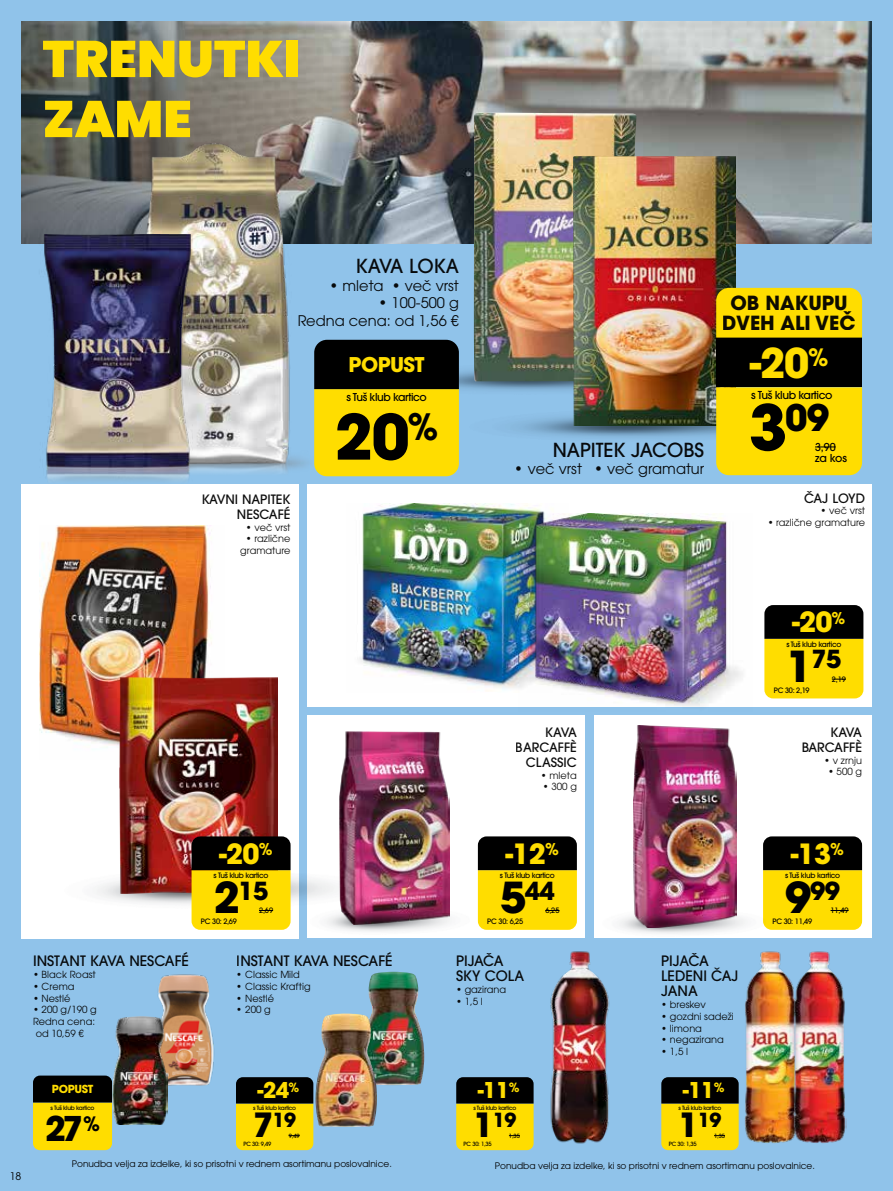
<style>
.page{position:relative;width:893px;height:1191px;background:#90c3ea}
.page>*{position:absolute;margin:0;border:0;box-sizing:border-box;transform-origin:0 0}
.t1{font:700 61.95px "ITC Avant Garde Pro";color:#000}
.t2{font:900 51.3px/60px "Poppins";color:#fd0}
.t3{font:700 40.8px "ITC Avant Garde Pro";color:#fd0}
.t4{font:700 36.45px "ITC Avant Garde Pro";color:#000}
.t5{font:700 33.9px "ITC Avant Garde Pro";color:#000}
.t6{font:700 27.75px "ITC Avant Garde Pro";letter-spacing:-.03em;color:#fd0}
.t7{font:700 24.75px "ITC Avant Garde Pro";letter-spacing:-.03em;color:#000}
.t8{font:700 21.6px "ITC Avant Garde Pro";color:#fd0}
.t9{font:700 20.25px "ITC Avant Garde Pro";letter-spacing:-.03em;color:#fd0}
.t10{font:700 19.35px/19.4px "ITC Avant Garde Pro";color:#000;text-align:center}
.t11{font:500 19.2px "ITC Avant Garde Pro";color:#000}
.t12{font:14.7px/17.5px "ITC Avant Garde Pro";color:#000;text-align:right}
.t13{font:500 14.25px/15px "ITC Avant Garde Pro";color:#000}
.t14{font:500 12.9px/15px "ITC Avant Garde Pro";color:#000;text-align:right}
.t15{font:700 11.1px "ITC Avant Garde Pro";letter-spacing:-.03em;color:#fd0}
.t16{font:500 10.8px/11.2px "ITC Avant Garde Pro";letter-spacing:-.04em;color:#000}
.t17{font:10.5px "ITC Avant Garde Pro";color:#000}
.t18{font:9.75px/11.7px "ITC Avant Garde Pro";color:#000;text-align:center}
.t19{font:9px "ITC Avant Garde Pro";color:#000}
.t20{font:500 7.35px "ITC Avant Garde Pro";letter-spacing:-.04em;color:#000}
.t21{font:500 5.85px "ITC Avant Garde Pro";letter-spacing:-.04em;color:#000}
.t22{font:500 5.7px "ITC Avant Garde Pro";letter-spacing:-.04em;color:#000}
.s1{font-size:62.4px}
.s2{font-size:42.45px}
.s3{font-size:33.15px}
</style>
<div class="page">
<img style="left:345px;top:21px;width:527px;height:223px">
<svg style="left:21px;top:21px;width:324px;height:223px;background:#6f716d"></svg>
<div style="left:21px;top:484px;width:278px;height:454px;background:#fff"></div>
<div style="left:308px;top:715px;width:277px;height:223px;background:#fff"></div>
<div style="left:594px;top:715px;width:278px;height:223px;background:#fff"></div>
<div style="left:308px;top:484px;width:564px;height:223px;background:#fff"></div>
<img style="left:510px;top:416px;width:206px;height:22px">
<img style="left:94px;top:127px;width:255px;height:414px">
<img style="left:30px;top:235px;width:162px;height:288px">
<svg style="left:314px;top:340px;width:145px;height:136px;background:#a28d02"></svg>
<img style="left:474px;top:113px;width:162px;height:268px">
<img style="left:573px;top:157px;width:163px;height:268px">
<img style="left:346px;top:503px;width:199px;height:188px">
<img style="left:519px;top:513px;width:224px;height:193px">
<svg style="left:764px;top:605px;width:99px;height:93px;background:#a38d03"></svg>
<img style="left:40px;top:526px;width:184px;height:220px">
<img style="left:96px;top:869px;width:239px;height:39px">
<img style="left:119px;top:677px;width:159px;height:216px">
<svg style="left:192px;top:836px;width:99px;height:93px;background:#a28c02"></svg>
<img style="left:339px;top:731px;width:111px;height:176px">
<img style="left:634px;top:726px;width:102px;height:182px">
<svg style="left:478px;top:836px;width:99px;height:93px;background:#a38d03"></svg>
<svg style="left:763px;top:836px;width:99px;height:93px;background:#a28d02"></svg>
<img style="left:310px;top:907px;width:140px;height:25px">
<img style="left:619px;top:908px;width:147px;height:26px">
<img style="left:550px;top:951px;width:60px;height:193px">
<img style="left:744px;top:951px;width:49px;height:192px">
<img style="left:793px;top:951px;width:54px;height:192px">
<img style="left:368px;top:971px;width:56px;height:114px">
<img style="left:316px;top:1013px;width:61px;height:114px">
<img style="left:158px;top:974px;width:57px;height:112px">
<img style="left:112px;top:1016px;width:56px;height:108px">
<svg style="left:236px;top:1077px;width:77px;height:73px;background:#a18d02"></svg>
<svg style="left:456px;top:1077px;width:78px;height:73px;background:#a18d04"></svg>
<svg style="left:661px;top:1077px;width:78px;height:73px;background:#a18d04"></svg>
<svg style="left:33px;top:1075px;width:79px;height:75px;background:#a28d04"></svg>
<div style="left:716px;top:337px;width:146px;height:50px;background:#000"></div>
<div style="left:716px;top:288px;width:146px;height:49px;background:#fd0"></div>
<div style="left:716px;top:387px;width:146px;height:88px;background:#fd0"></div>
<h2 class="t2" style="left:43px;top:29px;width:260px">TRENUTKI<br>ZAME</h2>
<h3 class="t11" style="left:356px;top:254px;width:104px">KAVA LOKA</h3>
<h3 class="t12" style="left:330px;top:276px;width:131px">• mleta • več vrst</h3>
<h3 class="t12" style="left:297px;top:294px;width:163px">• 100-500 g<br>Redna cena: od 1,56 €</h3>
<h3 class="t9" style="left:349px;top:351px;width:78px">POPUST</h3>
<p class="t16" style="left:346px;top:391px;width:82px">s Tuš klub kartico</p>
<h3 class="t14" style="left:201px;top:491px;width:91px">KAVNI NAPITEK<br>NESCAFÉ</h3>
<p class="t18" style="left:246px;top:521px;width:46px">• več vrst</p>
<p class="t18" style="left:240px;top:533px;width:52px">• različne gramature</p>
<h1 class="t1" style="left:335px;top:395px;width:105px">20<sup>%</sup></h1>
<h3 class="t11" style="left:553px;top:437px;width:153px">NAPITEK JACOBS</h3>
<h3 class="t12" style="left:515px;top:460px;width:191px">• več vrst • več gramatur</h3>
<h3 class="t10" style="left:723px;top:293px;width:134px">OB NAKUPU<br>DVEH ALI VEČ</h3>
<h3 class="t3" style="left:750px;top:335px;width:80px">-20<sup>%</sup></h3>
<h3 class="t4" style="left:749px;top:393px;width:82px"><span class="s1">3</span>09</h3>
<p class="t16" style="left:751px;top:390px;width:83px">s Tuš klub kartico</p>
<p class="t16" style="left:815px;top:441px;width:33px">3,90 za kos</p>
<h3 class="t14" style="left:804px;top:490px;width:63px">ČAJ LOYD</h3>
<p class="t18" style="left:820px;top:505px;width:46px">• več vrst</p>
<p class="t18" style="left:767px;top:516px;width:99px">• različne gramature</p>
<h3 class="t13" style="left:33px;top:953px;width:157px">INSTANT KAVA NESCAFÉ</h3>
<p class="t18" style="left:33px;top:968px;width:64px">• Black Roast</p>
<p class="t18" style="left:33px;top:980px;width:43px">• Crema</p>
<p class="t18" style="left:33px;top:992px;width:39px">• Nestlé</p>
<p class="t18" style="left:33px;top:1003px;width:65px;text-align:left">• 200 g/190 g<br>Redna cena: od 10,59 €</p>
<h3 class="t6" style="left:219px;top:834px;width:55px">-20<sup>%</sup></h3>
<h3 class="t7" style="left:214px;top:874px;width:56px"><span class="s2">2</span>15</h3>
<p class="t20" style="left:214px;top:871px;width:57px">s Tuš klub kartico</p>
<p class="t20" style="left:259px;top:905px;width:16px">2,69</p>
<p class="t20" style="left:201px;top:917px;width:37px">PC 30: 2,69</p>
<h3 class="t13" style="left:237px;top:953px;width:157px">INSTANT KAVA NESCAFÉ</h3>
<p class="t18" style="left:237px;top:968px;width:65px">• Classic Mild</p>
<p class="t18" style="left:237px;top:980px;width:75px">• Classic Kraftig</p>
<p class="t18" style="left:237px;top:992px;width:39px">• Nestlé</p>
<p class="t18" style="left:237px;top:1003px;width:36px">• 200 g</p>
<p class="t17" style="left:10px;top:1169px;width:13px">18</p>
<p class="t15" style="left:52px;top:1081px;width:43px">POPUST</p>
<h3 class="t5" style="left:45px;top:1105px;width:56px">27<sup>%</sup></h3>
<p class="t21" style="left:51px;top:1104px;width:45px">s Tuš klub kartico</p>
<h3 class="t8" style="left:258px;top:1076px;width:43px">-24<sup>%</sup></h3>
<h3 class="t10" style="left:253px;top:1109px;width:44px"><span class="s3">7</span>19</h3>
<p class="t22" style="left:289px;top:1131px;width:13px">9,49</p>
<p class="t22" style="left:253px;top:1104px;width:45px">s Tuš klub kartico</p>
<p class="t22" style="left:243px;top:1140px;width:30px">PC 30: 9,49</p>
<p class="t19" style="left:72px;top:1158px;width:322px">Ponudba velja za izdelke, ki so prisotni v rednem asortimanu poslovalnice.</p>
<h3 class="t6" style="left:792px;top:603px;width:55px">-20<sup>%</sup></h3>
<h3 class="t7" style="left:786px;top:642px;width:56px"><span class="s2">1</span>75</h3>
<p class="t20" style="left:786px;top:639px;width:57px">s Tuš klub kartico</p>
<p class="t20" style="left:832px;top:674px;width:16px">2,19</p>
<p class="t20" style="left:774px;top:685px;width:37px">PC 30: 2,19</p>
<h3 class="t14" style="left:516px;top:724px;width:63px">KAVA<br>BARCAFFÈ<br>CLASSIC</h3>
<p class="t18" style="left:541px;top:769px;width:38px">• mleta</p>
<p class="t18" style="left:543px;top:780px;width:36px">• 300 g</p>
<h3 class="t14" style="left:801px;top:724px;width:63px">KAVA<br>BARCAFFÈ</h3>
<p class="t18" style="left:824px;top:754px;width:39px">• v zrnju</p>
<p class="t18" style="left:828px;top:765px;width:36px">• 500 g</p>
<h3 class="t6" style="left:506px;top:834px;width:55px">-12<sup>%</sup></h3>
<h3 class="t7" style="left:500px;top:874px;width:56px"><span class="s2">5</span>44</h3>
<p class="t20" style="left:500px;top:871px;width:57px">s Tuš klub kartico</p>
<p class="t20" style="left:545px;top:905px;width:16px">6,25</p>
<h3 class="t6" style="left:791px;top:834px;width:55px">-13<sup>%</sup></h3>
<h3 class="t7" style="left:785px;top:874px;width:56px"><span class="s2">9</span>99</h3>
<p class="t20" style="left:785px;top:871px;width:57px">s Tuš klub kartico</p>
<p class="t20" style="left:830px;top:905px;width:20px">11,49</p>
<p class="t20" style="left:487px;top:917px;width:37px">PC 30: 6,25</p>
<p class="t20" style="left:772px;top:917px;width:41px">PC 30: 11,49</p>
<h3 class="t13" style="left:456px;top:953px;width:70px">PIJAČA<br>SKY COLA</h3>
<p class="t18" style="left:456px;top:983px;width:52px">• gazirana</p>
<p class="t18" style="left:456px;top:995px;width:28px">• 1,5 l</p>
<h3 class="t13" style="left:661px;top:953px;width:79px">PIJAČA<br>LEDENI ČAJ<br>JANA</h3>
<p class="t18" style="left:661px;top:998px;width:46px">• breskev</p>
<p class="t18" style="left:661px;top:1010px;width:74px">• gozdni sadeži</p>
<p class="t18" style="left:661px;top:1022px;width:42px">• limona</p>
<p class="t18" style="left:661px;top:1033px;width:64px">• negazirana</p>
<p class="t18" style="left:661px;top:1045px;width:28px">• 1,5 l</p>
<h3 class="t8" style="left:478px;top:1076px;width:43px">-11<sup>%</sup></h3>
<h3 class="t10" style="left:473px;top:1109px;width:44px"><span class="s3">1</span>19</h3>
<p class="t22" style="left:509px;top:1131px;width:13px">1,35</p>
<p class="t22" style="left:473px;top:1104px;width:45px">s Tuš klub kartico</p>
<h3 class="t8" style="left:683px;top:1076px;width:43px">-11<sup>%</sup></h3>
<h3 class="t10" style="left:679px;top:1109px;width:44px"><span class="s3">1</span>19</h3>
<p class="t22" style="left:714px;top:1131px;width:13px">1,35</p>
<p class="t22" style="left:678px;top:1104px;width:45px">s Tuš klub kartico</p>
<p class="t22" style="left:464px;top:1140px;width:30px">PC 30: 1,35</p>
<p class="t22" style="left:669px;top:1140px;width:30px">PC 30: 1,35</p>
<p class="t19" style="left:495px;top:1160px;width:322px">Ponudba velja za izdelke, ki so prisotni v rednem asortimanu poslovalnice.</p>
</div>
